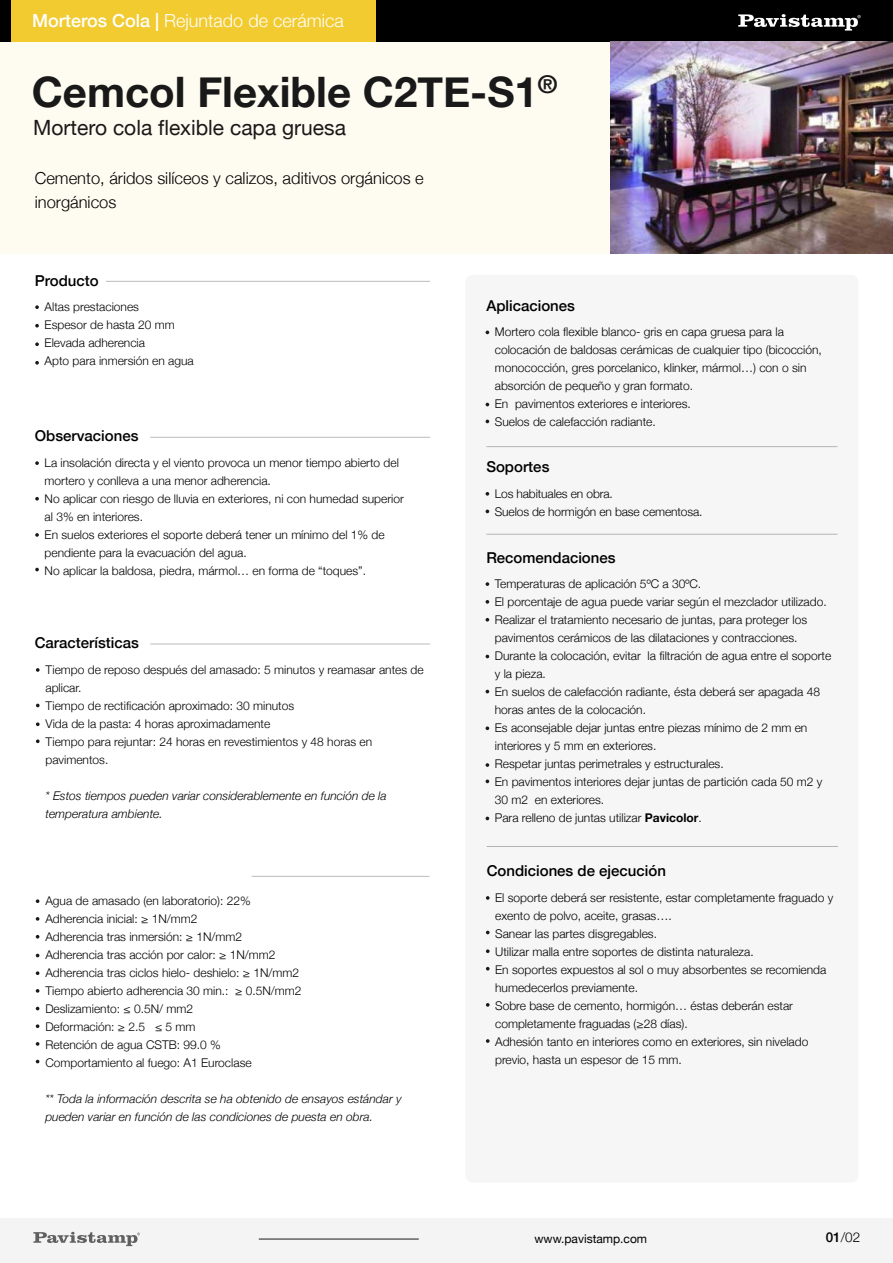
<style>
.page{position:relative;width:893px;height:1263px;background:#fff}
.page>*{position:absolute;margin:0;border:0;box-sizing:border-box;transform-origin:0 0}
.t1{font:700 42px "Helvetica Neue";color:#191919}
.t2{font:21px "Helvetica Neue";color:#191919}
.t3{font:300 18px "Helvetica Neue";color:#fff}
.t4{font:300 16.5px/24px "Helvetica Neue";color:#000}
.t5{font:500 15px "Helvetica Neue";color:#000}
.t6{font:300 13.5px "Helvetica Neue";color:#000}
.t7{font:300 12px/18px "Helvetica Neue";color:#000}
.t8{font:italic 300 12px/18px "Helvetica Neue";color:#000}
.t9{font:12px "Helvetica Neue";color:#000}
.s1{font-weight:500}
.s2{font-weight:700}
</style>
<div class="page">
<div style="left:0;top:1218px;width:893px;height:45px;background:#f4f4f4"></div>
<div style="left:465px;top:275px;width:393px;height:907px;background:#f4f4f4;border-radius:7px"></div>
<div style="left:0;top:41px;width:615px;height:212px;background:#fefbf1"></div>
<div style="left:0;top:0;width:376px;height:41px;background:#f1cb30"></div>
<div style="left:376px;top:0;width:517px;height:41px;background:#000"></div>
<svg style="left:738px;top:14px;width:123px;height:17px"></svg>
<div style="left:0;top:0;width:11px;height:41px;background:#000"></div>
<hr style="left:252px;top:876px;width:178px;height:1px;background:#191919">
<hr style="left:150px;top:437px;width:280px;height:1px;background:#191919">
<svg style="left:35px;top:461px;width:4px;height:4px"></svg>
<hr style="left:106px;top:281px;width:324px;height:1px;background:#191919">
<svg style="left:35px;top:305px;width:4px;height:4px"></svg>
<svg style="left:35px;top:324px;width:4px;height:4px"></svg>
<svg style="left:35px;top:342px;width:4px;height:4px"></svg>
<svg style="left:35px;top:361px;width:4px;height:4px"></svg>
<svg style="left:36px;top:899px;width:3px;height:4px"></svg>
<svg style="left:36px;top:917px;width:3px;height:4px"></svg>
<svg style="left:36px;top:971px;width:3px;height:4px"></svg>
<svg style="left:36px;top:989px;width:3px;height:4px"></svg>
<svg style="left:36px;top:1024px;width:3px;height:4px"></svg>
<svg style="left:36px;top:1042px;width:3px;height:4px"></svg>
<hr style="left:486px;top:534px;width:352px;height:1px;background:#191919">
<hr style="left:486px;top:446px;width:352px;height:1px;background:#191919">
<hr style="left:487px;top:846px;width:351px;height:1px;background:#191919">
<hr style="left:150px;top:644px;width:280px;height:1px;background:#191919">
<svg style="left:36px;top:668px;width:4px;height:4px"></svg>
<svg style="left:486px;top:492px;width:3px;height:4px"></svg>
<svg style="left:486px;top:582px;width:3px;height:4px"></svg>
<svg style="left:486px;top:896px;width:4px;height:4px"></svg>
<svg style="left:486px;top:949px;width:4px;height:4px"></svg>
<svg style="left:486px;top:931px;width:4px;height:3px"></svg>
<svg style="left:486px;top:1003px;width:4px;height:4px"></svg>
<svg style="left:486px;top:1039px;width:4px;height:4px"></svg>
<svg style="left:486px;top:967px;width:4px;height:3px"></svg>
<svg style="left:486px;top:600px;width:3px;height:4px"></svg>
<svg style="left:486px;top:618px;width:3px;height:4px"></svg>
<svg style="left:486px;top:726px;width:3px;height:4px"></svg>
<svg style="left:486px;top:763px;width:3px;height:4px"></svg>
<svg style="left:486px;top:779px;width:3px;height:4px"></svg>
<svg style="left:36px;top:704px;width:4px;height:3px"></svg>
<svg style="left:36px;top:722px;width:4px;height:4px"></svg>
<svg style="left:36px;top:739px;width:4px;height:4px"></svg>
<svg style="left:35px;top:497px;width:4px;height:4px"></svg>
<svg style="left:35px;top:568px;width:4px;height:3px"></svg>
<svg style="left:35px;top:533px;width:4px;height:4px"></svg>
<img style="left:611px;top:41px;width:282px;height:212px">
<svg style="left:33px;top:1232px;width:107px;height:14px"></svg>
<hr style="left:259px;top:1239px;width:160px;height:1px;background:#191919">
<h3 class="t3" style="left:32px;top:6px;width:313px"><span class="s1">Morteros Cola |</span> Rejuntado de cerámica</h3>
<h1 class="t1" style="left:32px;top:59px;width:527px">Cemcol Flexible C2TE-S1<sup>®</sup></h1>
<h2 class="t2" style="left:33px;top:113px;width:314px">Mortero cola flexible capa gruesa</h2>
<h3 class="t4" style="left:35px;top:165px;width:391px">Cemento, áridos silíceos y calizos, aditivos orgánicos e inorgánicos</h3>
<p class="t5" style="left:35px;top:268px;width:65px">Producto</p>
<p class="t7" style="left:45px;top:297px;width:151px">Altas prestaciones<br>Espesor de hasta 20 mm<br>Elevada adherencia<br>Apto para inmersión en agua</p>
<p class="t5" style="left:486px;top:293px;width:90px">Aplicaciones</p>
<p class="t7" style="left:495px;top:322px;width:329px">Mortero cola flexible blanco- gris en capa gruesa para la colocación de baldosas cerámicas de cualquier tipo (bicocción, monococción, gres porcelanico, klinker, mármol…) con o sin absorción de pequeño y gran formato.<br>En pavimentos exteriores e interiores.<br>Suelos de calefacción radiante.</p>
<p class="t5" style="left:35px;top:424px;width:105px">Observaciones</p>
<p class="t7" style="left:45px;top:453px;width:361px">La insolación directa y el viento provoca un menor tiempo abierto del mortero y conlleva a una menor adherencia.<br>No aplicar con riesgo de lluvia en exteriores, ni con humedad superior al 3% en interiores.<br>En suelos exteriores el soporte deberá tener un mínimo del 1% de pendiente para la evacuación del agua.<br>No aplicar la baldosa, piedra, mármol… en forma de “toques”.</p>
<p class="t5" style="left:35px;top:631px;width:106px">Características</p>
<p class="t7" style="left:45px;top:660px;width:380px">Tiempo de reposo después del amasado: 5 minutos y reamasar antes de aplicar.<br>Tiempo de rectificación aproximado: 30 minutos<br>Vida de la pasta: 4 horas aproximadamente<br>Tiempo para rejuntar: 24 horas en revestimientos y 48 horas en pavimentos.</p>
<p class="t8" style="left:45px;top:786px;width:343px">* Estos tiempos pueden variar considerablemente en función de la temperatura ambiente.</p>
<p class="t7" style="left:45px;top:891px;width:258px">Agua de amasado (en laboratorio): 22% Adherencia inicial: ≥ 1N/mm2<br>Adherencia tras inmersión: ≥ 1N/mm2<br>Adherencia tras acción por calor: ≥ 1N/mm2<br>Adherencia tras ciclos hielo- deshielo: ≥ 1N/mm2<br>Tiempo abierto adherencia 30 min.: ≥ 0.5N/mm2<br>Deslizamiento: ≤ 0.5N/ mm2<br>Deformación: ≥ 2.5 ≤ 5 mm<br>Retención de agua CSTB: 99.0 % Comportamiento al fuego: A1 Euroclase</p>
<p class="t8" style="left:45px;top:1089px;width:358px">** Toda la información descrita se ha obtenido de ensayos estándar y pueden variar en función de las condiciones de puesta en obra.</p>
<p class="t5" style="left:486px;top:455px;width:65px">Soportes</p>
<p class="t7" style="left:495px;top:483px;width:209px">Los habituales en obra.<br>Suelos de hormigón en base cementosa.</p>
<p class="t5" style="left:486px;top:546px;width:131px">Recomendaciones</p>
<p class="t7" style="left:495px;top:574px;width:338px">Temperaturas de aplicación 5ºC a 30ºC.<br>El porcentaje de agua puede variar según el mezclador utilizado.<br>Realizar el tratamiento necesario de juntas, para proteger los pavimentos cerámicos de las dilataciones y contracciones.<br>Durante la colocación, evitar la filtración de agua entre el soporte y la pieza.<br>En suelos de calefacción radiante, ésta deberá ser apagada 48 horas antes de la colocación.<br>Es aconsejable dejar juntas entre piezas mínimo de 2 mm en interiores y 5 mm en exteriores.<br>Respetar juntas perimetrales y estructurales.<br>En pavimentos interiores dejar juntas de partición cada 50 m2 y 30 m2 en exteriores.<br>Para relleno de juntas utilizar <span class="s2">Pavicolor</span>.</p>
<p class="t5" style="left:487px;top:859px;width:181px">Condiciones de ejecución</p>
<p class="t7" style="left:495px;top:887px;width:340px">El soporte deberá ser resistente, estar completamente fraguado y exento de polvo, aceite, grasas….<br>Sanear las partes disgregables.<br>Utilizar malla entre soportes de distinta naturaleza.<br>En soportes expuestos al sol o muy absorbentes se recomienda humedecerlos previamente.<br>Sobre base de cemento, hormigón… éstas deberán estar completamente fraguadas (≥28 días).<br>Adhesión tanto en interiores como en exteriores, sin nivelado previo, hasta un espesor de 15 mm.</p>
<p class="t9" style="left:535px;top:1230px;width:114px">www.pavistamp.com</p>
<p class="t6" style="left:826px;top:1226px;width:36px"><span class="s1">01</span>/02</p>
</div>
